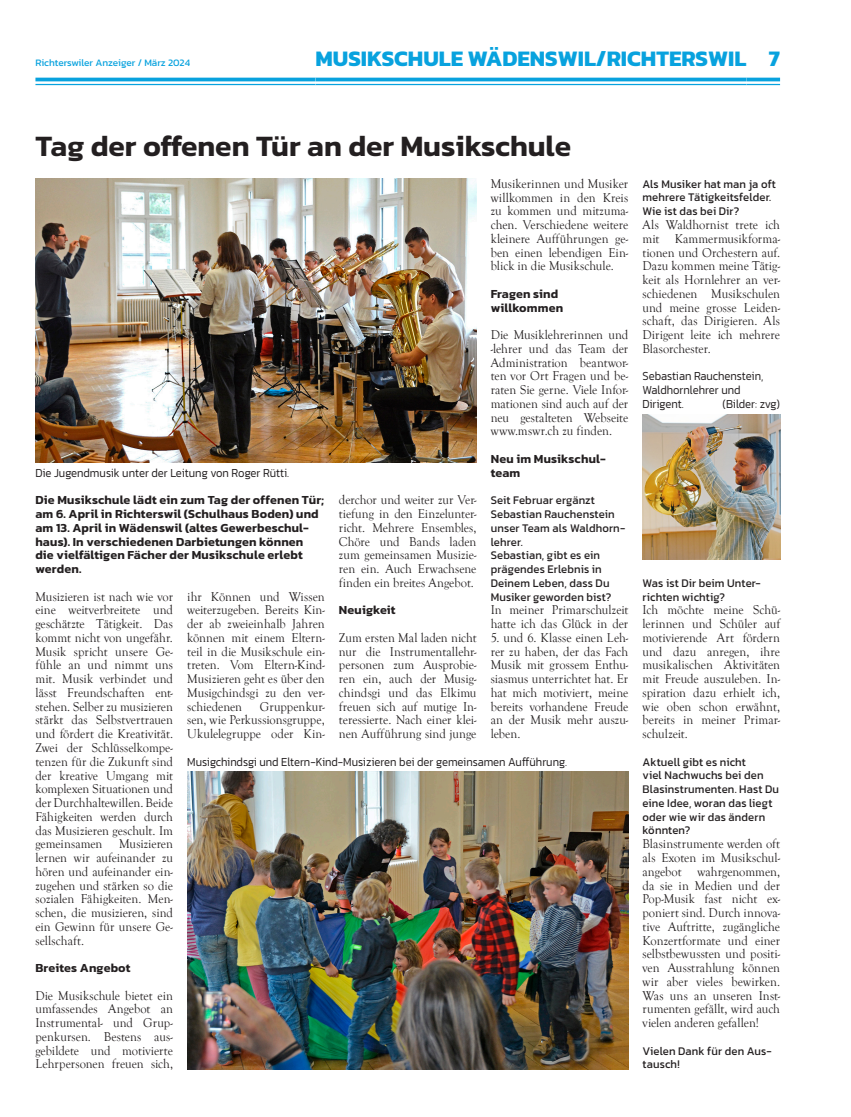
<style>
.page{position:relative;width:851px;height:1117px;background:#fff}
.page>*{position:absolute;margin:0;border:0;box-sizing:border-box;transform-origin:0 0}
.t1{font:600 30px "Kanit";color:#231f20}
.t2{font:700 22.5px "Kanit";color:#08a2de}
.t3{font:13.12px/13.8px "Goudy Old Style T";color:#231f20;text-align:justify;scale:.95 1}
.t4{font:600 12.5px/13.8px "Kanit";letter-spacing:.01em;color:#231f20}
.t5{font:300 12.5px/13.8px "Kanit";color:#231f20;scale:.9 1}
.t6{font:11.88px/13.8px "Kanit";letter-spacing:.01em;color:#231f20;scale:.95 1}
.t7{font:10px "Kanit";color:#08a2de}
</style>
<div class="page">
<svg style="left:35px;top:81px;width:280px;height:3px"></svg>
<hr style="left:35px;top:78px;width:280px;height:3px;background:#08a2de">
<hr style="left:35px;top:84px;width:280px;height:1px;background:#08a2de">
<svg style="left:315px;top:81px;width:431px;height:3px"></svg>
<hr style="left:315px;top:78px;width:431px;height:3px;background:#08a2de">
<hr style="left:315px;top:84px;width:431px;height:1px;background:#08a2de">
<svg style="left:746px;top:81px;width:34px;height:3px"></svg>
<hr style="left:746px;top:78px;width:34px;height:3px;background:#08a2de">
<hr style="left:746px;top:84px;width:34px;height:1px;background:#08a2de">
<img style="left:35px;top:178px;width:441px;height:285px">
<img style="left:187px;top:771px;width:441px;height:297px">
<img style="left:642px;top:414px;width:138px;height:145px">
<p class="t7" style="left:35px;top:56px;width:156px">Richterswiler Anzeiger / März 2024</p>
<h2 class="t2" style="left:315px;top:41px;width:466px">MUSIKSCHULE WÄDENSWIL/RICHTERSWIL 7</h2>
<h1 class="t1" style="left:35px;top:123px;width:537px">Tag der offenen Tür an der Musikschule</h1>
<p class="t3" style="left:490px;top:177px;width:146px">Musikerinnen und Musiker willkommen in den Kreis zu kommen und mitzuma&shy;chen. Verschiedene weitere kleinere Aufführungen ge&shy;ben einen lebendigen Ein&shy;blick in die Musikschule.</p>
<p class="t4" style="left:490px;top:286px;width:74px">Fragen sind willkommen</p>
<p class="t3" style="left:490px;top:328px;width:146px">Die Musiklehrerinnen und -lehrer und das Team der Administration beantwor&shy;ten vor Ort Fragen und be&shy;raten Sie gerne. Viele Infor&shy;mationen sind auch auf der neu gestalteten Webseite www.mswr.ch zu finden.</p>
<p class="t4" style="left:490px;top:451px;width:116px">Neu im Musikschul&shy;team</p>
<p class="t6" style="left:490px;top:493px;width:143px">Seit Februar ergänzt<br>Sebastian Rauchenstein unser Team als Waldhorn&shy;lehrer.<br>Sebastian, gibt es ein prägendes Erlebnis in<br>Deinem Leben, dass Du<br>Musiker geworden bist?</p>
<p class="t3" style="left:490px;top:603px;width:146px">In meiner Primarschulzeit hatte ich das Glück in der</p>
<p class="t3" style="left:490px;top:630px;width:146px">5. und 6. Klasse einen Leh&shy;rer zu haben, der das Fach Musik mit grossem Enthu&shy;siasmus unterrichtet hat. Er hat mich motiviert, meine bereits vorhandene Freude an der Musik mehr auszu&shy;leben.</p>
<p class="t5" style="left:35px;top:465px;width:283px">Die Jugendmusik unter der Leitung von Roger Rütti.</p>
<p class="t3" style="left:339px;top:493px;width:146px">derchor und weiter zur Ver&shy;tiefung in den Einzelunter&shy;richt. Mehrere Ensembles, Chöre und Bands laden zum gemeinsamen Musizie&shy;ren ein. Auch Erwachsene finden ein breites Angebot.</p>
<p class="t4" style="left:339px;top:602px;width:58px">Neuigkeit</p>
<p class="t3" style="left:339px;top:630px;width:146px">Zum ersten Mal laden nicht nur die Instrumentallehr&shy;personen zum Ausprobie&shy;ren ein, auch der Musig&shy;chindsgi und das Elkimu freuen sich auf mutige In&shy;teressierte. Nach einer klei&shy;nen Aufführung sind junge</p>
<p class="t4" style="left:35px;top:492px;width:290px">Die Musikschule lädt ein zum Tag der offenen Tür; am 6. April in Richterswil (Schulhaus Boden) und am 13. April in Wädenswil (altes Gewerbeschul&shy;haus). In verschiedenen Darbietungen können die vielfältigen Fächer der Musikschule erlebt werden.</p>
<p class="t3" style="left:35px;top:589px;width:146px">Musizieren ist nach wie vor eine weitverbreitete und geschätzte Tätigkeit. Das kommt nicht von ungefähr.<br>Musik spricht unsere Ge&shy;fühle an und nimmt uns mit. Musik verbindet und lässt Freundschaften ent&shy;stehen. Selber zu musizieren stärkt das Selbstvertrauen und fördert die Kreativität.<br>Zwei der Schlüsselkompe&shy;tenzen für die Zukunft sind der kreative Umgang mit komplexen Situationen und der Durchhaltewillen. Beide Fähigkeiten werden durch das Musizieren geschult. Im gemeinsamen</p>
<p class="t3" style="left:187px;top:589px;width:146px">ihr Können und Wissen weiterzugeben. Bereits Kin&shy;der ab zweieinhalb Jahren können mit einem Eltern&shy;teil in die Musikschule ein&shy;treten. Vom Eltern-Kind-Musizieren geht es über den Musigchindsgi zu den ver&shy;schiedenen</p>
<p class="t3" style="left:187px;top:699px;width:146px;text-indent:73px">Gruppenkur&shy;sen, wie Perkussionsgruppe, Ukulelegruppe oder Kin-</p>
<p class="t5" style="left:187px;top:754px;width:423px">Musigchindsgi und Eltern-Kind-Musizieren bei der gemeinsamen Aufführung.</p>
<p class="t3" style="left:35px;top:837px;width:146px;text-indent:84px">Musizieren lernen wir aufeinander zu hören und aufeinander ein&shy;zugehen und stärken so die sozialen Fähigkeiten. Men&shy;schen, die musizieren, sind ein Gewinn für unsere Ge&shy;sellschaft.</p>
<p class="t4" style="left:35px;top:960px;width:97px">Breites Angebot</p>
<p class="t3" style="left:35px;top:988px;width:146px">Die Musikschule bietet ein umfassendes Angebot an Instrumental- und Grup&shy;penkursen. Bestens aus&shy;gebildete und motivierte Lehrpersonen freuen sich,</p>
<p class="t6" style="left:642px;top:176px;width:142px">Als Musiker hat man ja oft mehrere Tätigkeitsfelder.<br>Wie ist das bei Dir?</p>
<p class="t3" style="left:642px;top:218px;width:146px">Als Waldhornist trete ich mit Kammermusikforma&shy;tionen und Orchestern auf.<br>Dazu kommen meine Tätig&shy;keit als Hornlehrer an ver&shy;schiedenen Musikschulen und meine grosse Leiden&shy;schaft, das Dirigieren. Als Dirigent leite ich mehrere Blasorchester.</p>
<p class="t5" style="left:642px;top:369px;width:136px">Sebastian Rauchenstein,<br>Waldhornlehrer und<br>Dirigent.</p>
<p class="t5" style="left:722px;top:396px;width:65px">(Bilder: zvg)</p>
<p class="t6" style="left:642px;top:575px;width:126px">Was ist Dir beim Unter&shy;richten wichtig?</p>
<p class="t3" style="left:642px;top:603px;width:146px">Ich möchte meine Schü&shy;lerinnen und Schüler auf motivierende Art fördern und dazu anregen, ihre musikalischen Aktivitäten mit Freude auszuleben. In&shy;spiration dazu erhielt ich, wie oben schon erwähnt, bereits in meiner Primar&shy;schulzeit.</p>
<p class="t6" style="left:642px;top:754px;width:145px">Aktuell gibt es nicht<br>viel Nachwuchs bei den<br>Blasinstrumenten. Hast Du eine Idee, woran das liegt oder wie wir das ändern könnten?</p>
<p class="t3" style="left:642px;top:837px;width:146px">Blasinstrumente werden oft als Exoten im Musikschul&shy;angebot wahrgenommen, da sie in Medien und der Pop-Musik fast nicht ex&shy;poniert sind. Durch innova&shy;tive Auftritte, zugängliche Konzertformate und einer selbstbewussten und positi&shy;ven Ausstrahlung können wir aber vieles bewirken.<br>Was uns an unseren Inst&shy;rumenten gefällt, wird auch vielen anderen gefallen!</p>
<p class="t6" style="left:642px;top:1043px;width:137px">Vielen Dank für den Aus&shy;tausch!</p>
</div>
